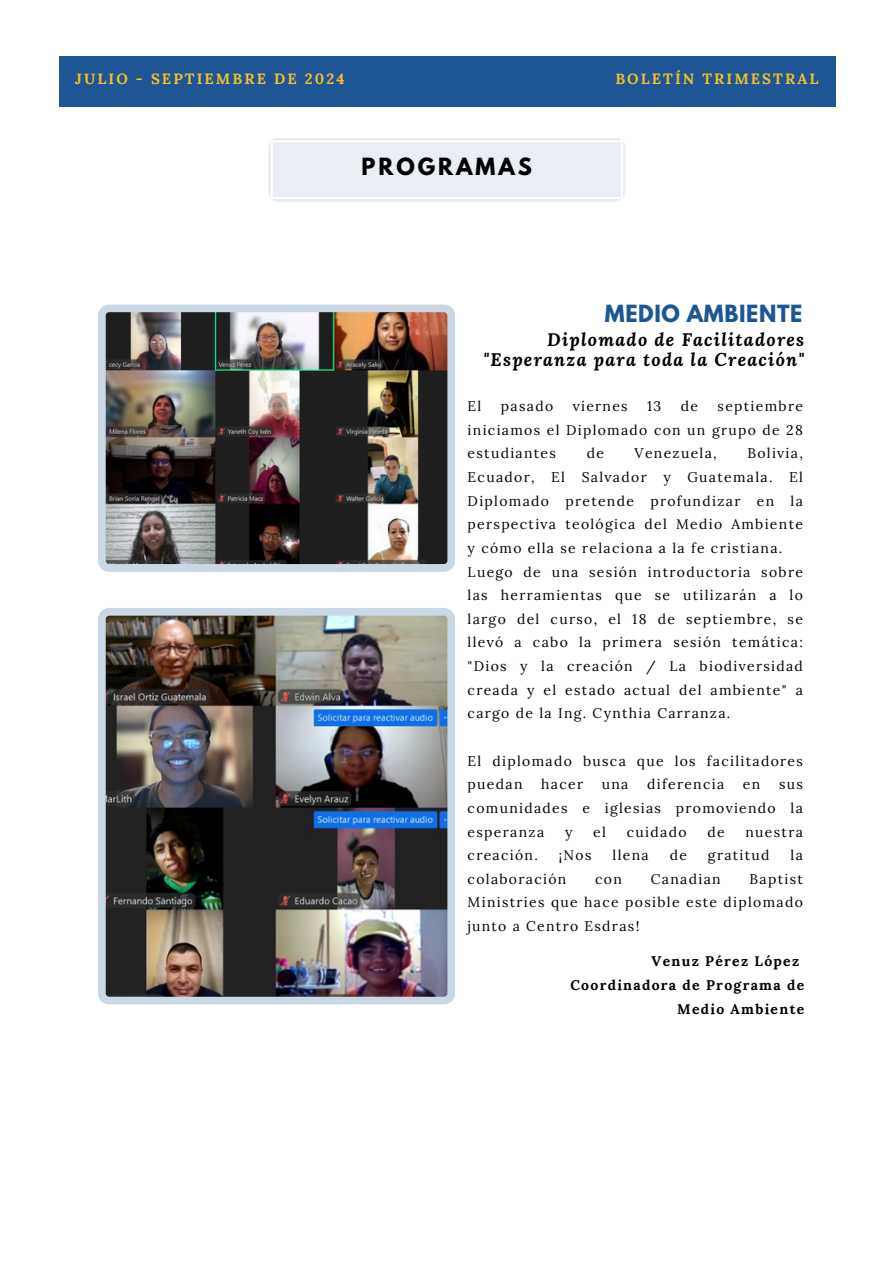
<style>
.page{position:relative;width:894px;height:1264px;background:#fff}
.page>*{position:absolute;margin:0;border:0;box-sizing:border-box;transform-origin:0 0}
.t1{font:700 21px "League Spartan";letter-spacing:.03em;color:#1c5795}
.t2{font:700 21px "League Spartan";letter-spacing:.14em;color:#000}
.t3{font:italic 700 18px/20.2px "Lora";letter-spacing:.07em;color:#000;text-align:right}
.t4{font:700 14.85px "Lora";letter-spacing:.14em;color:#eec131}
.t5{font:13.95px/23.7px "Lora";letter-spacing:.095em;color:#000;text-align:justify}
.t6{font:700 13.95px "Lora";letter-spacing:.095em;color:#000}
</style>
<div class="page">
<div style="left:59px;top:56px;width:776px;height:51px;background:#1e5595"></div>
<div style="left:268px;top:138px;width:356px;height:63px;background:#e8eef4;border-radius:11px"></div>
<svg style="left:271px;top:140px;width:351px;height:59px;background:#e9eff4"></svg>
<img style="left:98px;top:304px;width:356px;height:268px">
<img style="left:98px;top:608px;width:356px;height:396px">
<p class="t4" style="left:75px;top:69px;width:271px">JULIO - SEPTIEMBRE DE 2024</p>
<h1 class="t4" style="left:615px;top:69px;width:204px">BOLETÍN TRIMESTRAL</h1>
<h2 class="t2" style="left:361px;top:156px;width:172px">PROGRAMAS</h2>
<p class="t1" style="left:604px;top:303px;width:199px">MEDIO AMBIENTE</p>
<p class="t3" style="left:483px;top:329px;width:322px">Diplomado de Facilitadores "Esperanza para toda la Creación"</p>
<p class="t5" style="left:467px;top:394px;width:337px;text-indent:250px">septiembre iniciamos el Diplomado con un grupo de 28 estudiantes</p>
<p class="t5" style="left:467px;top:394px;width:15px">El</p>
<p class="t5" style="left:501px;top:394px;width:54px">pasado</p>
<p class="t5" style="left:572px;top:394px;width:56px">viernes</p>
<p class="t5" style="left:647px;top:394px;width:16px">13</p>
<p class="t5" style="left:680px;top:394px;width:19px">de</p>
<p class="t5" style="left:467px;top:441px;width:337px;text-indent:280px">Bolivia, Ecuador, El Salvador y Guatemala. El Diplomado pretende profundizar en la perspectiva teológica del Medio Ambiente y cómo ella se relaciona a la fe cristiana.</p>
<h1 class="t5" style="left:467px;top:559px;width:337px">Luego de una sesión introductoria sobre las herramientas que se utilizarán a lo largo del curso, el 18 de septiembre, se llevó a cabo la primera sesión temática: "Dios y la creación / La biodiversidad creada y el estado actual del ambiente" a cargo de la Ing. Cynthia Carranza.</h1>
<p class="t5" style="left:467px;top:748px;width:337px">El diplomado busca que los facilitadores puedan</p>
<p class="t5" style="left:586px;top:441px;width:19px">de</p>
<p class="t5" style="left:634px;top:441px;width:84px">Venezuela,</p>
<p class="t5" style="left:541px;top:772px;width:43px">hacer</p>
<p class="t5" style="left:601px;top:772px;width:28px">una</p>
<p class="t5" style="left:647px;top:772px;width:79px">diferencia</p>
<p class="t5" style="left:742px;top:772px;width:19px">en</p>
<p class="t5" style="left:467px;top:772px;width:337px;text-indent:311px">sus comunidades e iglesias promoviendo la esperanza</p>
<p class="t5" style="left:565px;top:819px;width:9px">y</p>
<p class="t5" style="left:593px;top:819px;width:14px">el</p>
<p class="t5" style="left:626px;top:819px;width:61px">cuidado</p>
<p class="t5" style="left:707px;top:819px;width:19px">de</p>
<p class="t5" style="left:745px;top:819px;width:59px">nuestra</p>
<p class="t5" style="left:467px;top:843px;width:72px">creación.</p>
<p class="t5" style="left:558px;top:843px;width:34px">¡Nos</p>
<p class="t5" style="left:612px;top:843px;width:38px">llena</p>
<p class="t5" style="left:669px;top:843px;width:19px">de</p>
<p class="t5" style="left:707px;top:843px;width:63px">gratitud</p>
<p class="t5" style="left:790px;top:843px;width:14px">la</p>
<p class="t5" style="left:467px;top:866px;width:100px">colaboración</p>
<p class="t5" style="left:595px;top:866px;width:28px">con</p>
<p class="t5" style="left:650px;top:866px;width:71px">Canadian</p>
<p class="t5" style="left:467px;top:866px;width:337px;text-indent:282px">Baptist Ministries que hace posible este diplomado junto a Centro Esdras!</p>
<p class="t6" style="left:651px;top:952px;width:149px">Venuz Pérez López</p>
<p class="t6" style="left:570px;top:975px;width:235px">Coordinadora de Programa de</p>
<p class="t6" style="left:677px;top:999px;width:129px">Medio Ambiente</p>
</div>
